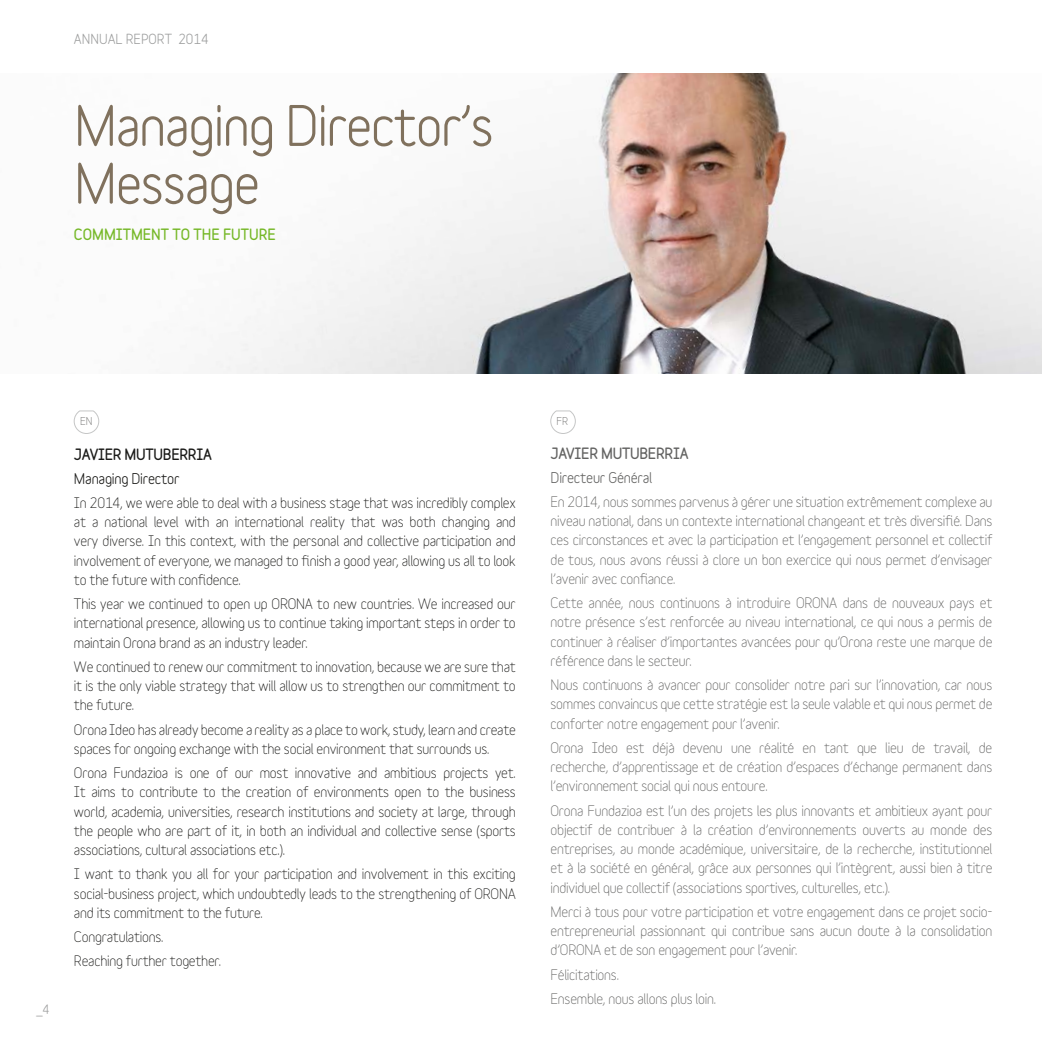
<style>
.page{position:relative;width:1042px;height:1042px;background:#fff}
.page>*{position:absolute;margin:0;border:0;box-sizing:border-box;transform-origin:0 0}
.t1{font:700 52.5px/57.8px "Variable";letter-spacing:-.025em;color:#80715d}
.t2{font:14px/19.2px "Variable";letter-spacing:-.015em;color:#636362;text-align:justify}
.t3{font:14px/19.2px "Variable";letter-spacing:-.015em;color:#1a1a18;text-align:justify}
.t4{font:900 14px "Variable";color:#76b828}
.t5{font:900 14px "Variable";letter-spacing:-.015em;color:#636362}
.t6{font:700 14px "Variable";letter-spacing:-.015em;color:#636362}
.t7{font:900 14px "Variable";letter-spacing:-.015em;color:#1a1a18}
.t8{font:700 14px "Variable";letter-spacing:-.015em;color:#1a1a18}
.t9{font:700 13.12px "Variable";color:#9c9d9d}
.t10{font:700 12.25px "Variable";color:#9c9d9d}
.t11{font:10.5px "Variable";color:#636362}
</style>
<div class="page">
<img style="left:216px;top:73px;width:826px;height:300px">
<svg style="left:74px;top:410px;width:25px;height:24px"></svg>
<svg style="left:550px;top:410px;width:26px;height:24px"></svg>
<p class="t9" style="left:74px;top:31px;width:136px">Annual Report 2014</p>
<h1 class="t1" style="left:74px;top:97px;width:421px">Managing Director’s<br>Message</h1>
<p class="t4" style="left:74px;top:225px;width:203px">COMMITMENT TO THE FUTURE</p>
<p class="t10" style="left:36px;top:1002px;width:15px">_4</p>
<p class="t11" style="left:80px;top:415px;width:14px">EN</p>
<p class="t11" style="left:556px;top:415px;width:13px">FR</p>
<p class="t7" style="left:74px;top:445px;width:138px">JAVIER MUTUBERRIA</p>
<p class="t8" style="left:74px;top:470px;width:107px">Managing Director</p>
<p class="t3" style="left:74px;top:493px;width:443px">In 2014, we were able to deal with a business stage that was incredibly complex at a national level with an international reality that was both changing and very diverse. In this context, with the personal and collective participation and involvement of everyone, we managed to finish a good year, allowing us all to look to the future with confidence.</p>
<p class="t3" style="left:74px;top:594px;width:443px">This year we continued to open up ORONA to new countries. We increased our international presence, allowing us to continue taking important steps in order to maintain Orona brand as an industry leader.</p>
<p class="t3" style="left:74px;top:657px;width:443px">We continued to renew our commitment to innovation, because we are sure that it is the only viable strategy that will allow us to strengthen our commitment to the future.</p>
<p class="t3" style="left:74px;top:720px;width:443px">Orona Ideo has already become a reality as a place to work, study, learn and create spaces for ongoing exchange with the social environment that surrounds us.</p>
<p class="t3" style="left:74px;top:763px;width:443px">Orona Fundazioa is one of our most innovative and ambitious projects yet.<br>It aims to contribute to the creation of environments open to the business world, academia, universities, research institutions and society at large, through the people who are part of it, in both an individual and collective sense (sports associations, cultural associations etc.).</p>
<p class="t3" style="left:74px;top:864px;width:443px">I want to thank you all for your participation and involvement in this exciting social-business project, which undoubtedly leads to the strengthening of ORONA and its commitment to the future.</p>
<p class="t3" style="left:74px;top:925px;width:148px;line-height:24.2px">Congratulations.<br>Reaching further together.</p>
<p class="t5" style="left:550px;top:444px;width:138px">JAVIER MUTUBERRIA</p>
<p class="t6" style="left:550px;top:469px;width:103px">Directeur Général</p>
<p class="t2" style="left:550px;top:492px;width:443px">En 2014, nous sommes parvenus à gérer une situation extrêmement complexe au niveau national, dans un contexte international changeant et très diversifié. Dans ces circonstances et avec la participation et l’engagement personnel et collectif de tous, nous avons réussi à clore un bon exercice qui nous permet d’envisager l’avenir avec confiance.</p>
<p class="t2" style="left:550px;top:593px;width:443px">Cette année, nous continuons à introduire ORONA dans de nouveaux pays et notre présence s’est renforcée au niveau international, ce qui nous a permis de continuer à réaliser d’importantes avancées pour qu’Orona reste une marque de référence dans le secteur.</p>
<p class="t2" style="left:550px;top:675px;width:443px">Nous continuons à avancer pour consolider notre pari sur l’innovation, car nous sommes convaincus que cette stratégie est la seule valable et qui nous permet de conforter notre engagement pour l’avenir.</p>
<p class="t2" style="left:550px;top:738px;width:443px">Orona Ideo est déjà devenu une réalité en tant que lieu de travail, de recherche, d’apprentissage et de création d’espaces d’échange permanent dans l’environnement social qui nous entoure.</p>
<p class="t2" style="left:550px;top:801px;width:443px">Orona Fundazioa est l’un des projets les plus innovants et ambitieux ayant pour objectif de contribuer à la création d’environnements ouverts au monde des entreprises, au monde académique, universitaire, de la recherche, institutionnel et à la société en général, grâce aux personnes qui l’intègrent, aussi bien à titre individuel que collectif (associations sportives, culturelles, etc.).</p>
<p class="t2" style="left:550px;top:902px;width:443px">Merci à tous pour votre participation et votre engagement dans ce projet socio&shy;entrepreneurial passionnant qui contribue sans aucun doute à la consolidation d’ORONA et de son engagement pour l’avenir.</p>
<p class="t2" style="left:550px;top:962px;width:167px;line-height:24.2px">Félicitations.<br>Ensemble, nous allons plus loin.</p>
</div>
